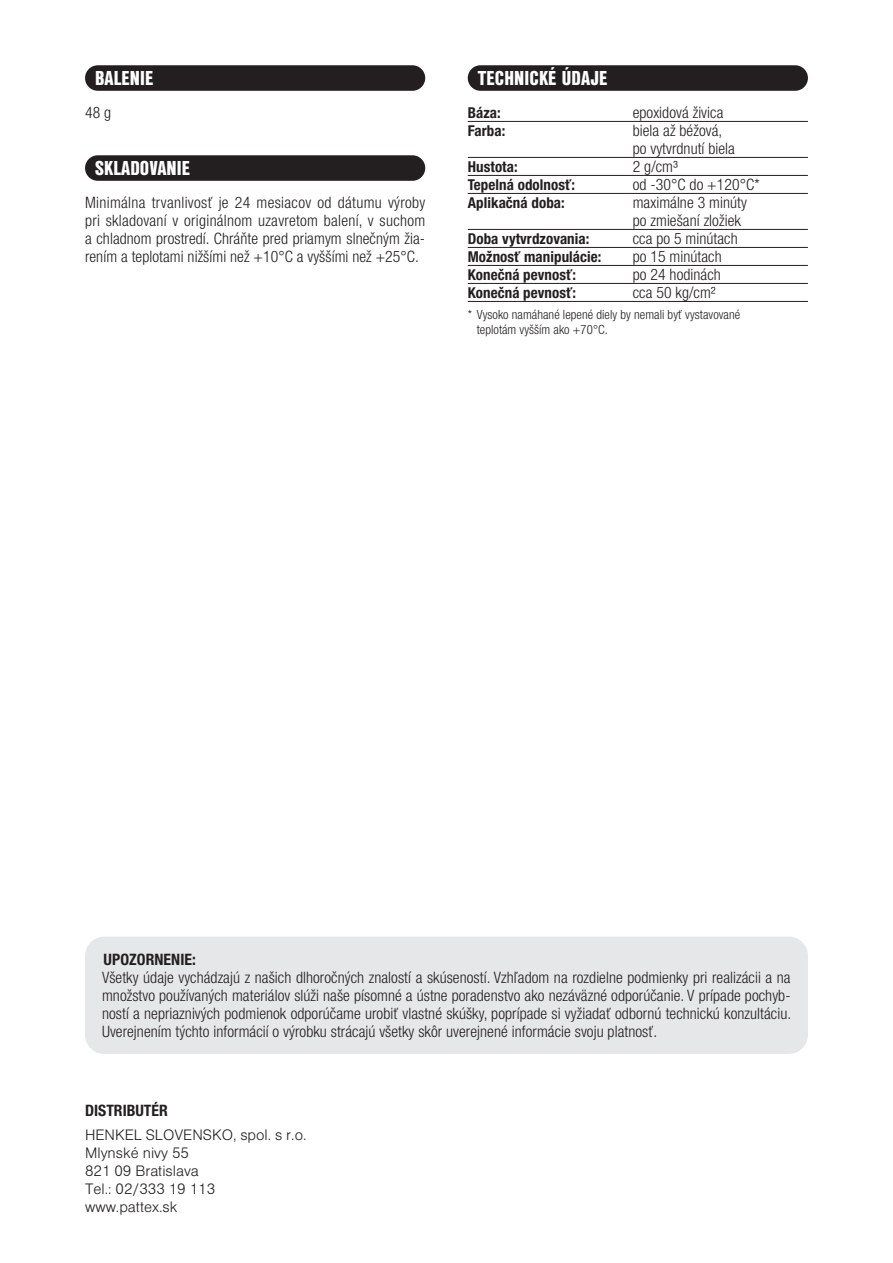
<style>
.page{position:relative;width:893px;height:1263px;background:#fff}
.page>*{position:absolute;margin:0;border:0;box-sizing:border-box;transform-origin:0 0}
.t1{font:21px "Nimbus Sans DOT Blac Cond";letter-spacing:.005em;color:#fff}
.t2{font:300 condensed 15.75px/18px "Helvetica Neue LT Pro";letter-spacing:.005em;color:#231f20;text-align:justify}
.t3{font:15.75px/18px "Nimbus Sans DOT Ligh";color:#231f20}
.t4{font:700 condensed 15.75px "Helvetica Neue LT Pro";letter-spacing:.005em;color:#231f20}
.t5{font:700 condensed 15px "Helvetica Neue LT Pro";letter-spacing:.005em;color:#231f20}
.t6{font:300 condensed 12.75px/15px "Helvetica Neue LT Pro";letter-spacing:.005em;color:#231f20}
</style>
<div class="page">
<div style="left:85px;top:937px;width:723px;height:117px;background:#e6e7e9;border-radius:19px"></div>
<div style="left:85px;top:65px;width:340px;height:26px;background:#231f20;border-radius:13px"></div>
<div style="left:85px;top:155px;width:340px;height:26px;background:#231f20;border-radius:13px"></div>
<hr style="left:468px;top:121px;width:340px;height:1px;background:#231f20">
<hr style="left:468px;top:157px;width:340px;height:1px;background:#231f20">
<hr style="left:468px;top:175px;width:340px;height:1px;background:#231f20">
<hr style="left:468px;top:193px;width:340px;height:1px;background:#231f20">
<hr style="left:468px;top:229px;width:340px;height:1px;background:#231f20">
<hr style="left:468px;top:247px;width:340px;height:1px;background:#231f20">
<hr style="left:468px;top:265px;width:340px;height:1px;background:#231f20">
<hr style="left:468px;top:283px;width:340px;height:1px;background:#231f20">
<hr style="left:468px;top:301px;width:340px;height:1px;background:#231f20">
<div style="left:468px;top:65px;width:340px;height:26px;background:#231f20;border-radius:13px"></div>
<h1 class="t1" style="left:95px;top:66px;width:60px">BALENIE</h1>
<p class="t2" style="left:85px;top:103px;width:28px">48 g</p>
<h1 class="t1" style="left:95px;top:156px;width:97px">SKLADOVANIE</h1>
<p class="t2" style="left:85px;top:193px;width:342px">Minimálna trvanlivosť je 24 mesiacov od dátumu výroby pri skladovaní v originálnom uzavretom balení, v suchom a chladnom prostredí. Chráňte pred priamym slnečným žia&shy;rením a teplotami nižšími než +10°C a vyššími než +25°C.</p>
<h1 class="t1" style="left:478px;top:66px;width:131px">TECHNICKÉ ÚDAJE</h1>
<p class="t5" style="left:468px;top:103px;width:35px">Báza:</p>
<p class="t2" style="left:633px;top:103px;width:92px">epoxidová živica</p>
<p class="t5" style="left:468px;top:121px;width:39px">Farba:</p>
<p class="t2" style="left:633px;top:121px;width:104px">biela až béžová, po vytvrdnutí biela</p>
<p class="t5" style="left:468px;top:157px;width:51px">Hustota:</p>
<p class="t2" style="left:633px;top:157px;width:47px">2 g/cm³</p>
<p class="t5" style="left:468px;top:175px;width:109px">Tepelná odolnosť:</p>
<p class="t2" style="left:633px;top:175px;width:128px">od -30°C do +120°C*</p>
<p class="t5" style="left:468px;top:193px;width:99px">Aplikačná doba:</p>
<p class="t2" style="left:633px;top:193px;width:116px">maximálne 3 minúty po zmiešaní zložiek</p>
<p class="t5" style="left:468px;top:229px;width:123px">Doba vytvrdzovania:</p>
<p class="t2" style="left:633px;top:229px;width:106px">cca po 5 minútach</p>
<p class="t5" style="left:468px;top:247px;width:135px">Možnosť manipulácie:</p>
<p class="t2" style="left:633px;top:247px;width:91px">po 15 minútach</p>
<p class="t5" style="left:468px;top:265px;width:110px">Konečná pevnosť:</p>
<p class="t2" style="left:633px;top:265px;width:90px">po 24 hodinách</p>
<p class="t5" style="left:468px;top:283px;width:110px">Konečná pevnosť:</p>
<p class="t2" style="left:633px;top:283px;width:85px">cca 50 kg/cm²</p>
<p class="t6" style="left:477px;top:307px;width:265px;text-indent:-9px">* Vysoko namáhané lepené diely by nemali byť vystavované teplotám vyšším ako +70°C.</p>
<p class="t4" style="left:104px;top:950px;width:94px">UPOZORNENIE:</p>
<p class="t2" style="left:102px;top:968px;width:691px">Všetky údaje vychádzajú z našich dlhoročných znalostí a skúseností. Vzhľadom na rozdielne podmienky pri realizácii a na množstvo používaných materiálov slúži naše písomné a ústne poradenstvo ako nezáväzné odporúčanie. V prípade pochyb&shy;ností a nepriaznivých podmienok odporúčame urobiť vlastné skúšky, poprípade si vyžiadať odbornú technickú konzultáciu.<br>Uverejnením týchto informácií o výrobku strácajú všetky skôr uverejnené informácie svoju platnosť.</p>
<p class="t4" style="left:85px;top:1100px;width:84px">DISTRIBUTÉR</p>
<p class="t3" style="left:85px;top:1126px;width:223px">HENKEL SLOVENSKO, spol. s r.o.<br>Mlynské nivy 55<br>821 09 Bratislava<br>Tel.: 02/333 19 113 www.pattex.sk</p>
</div>
